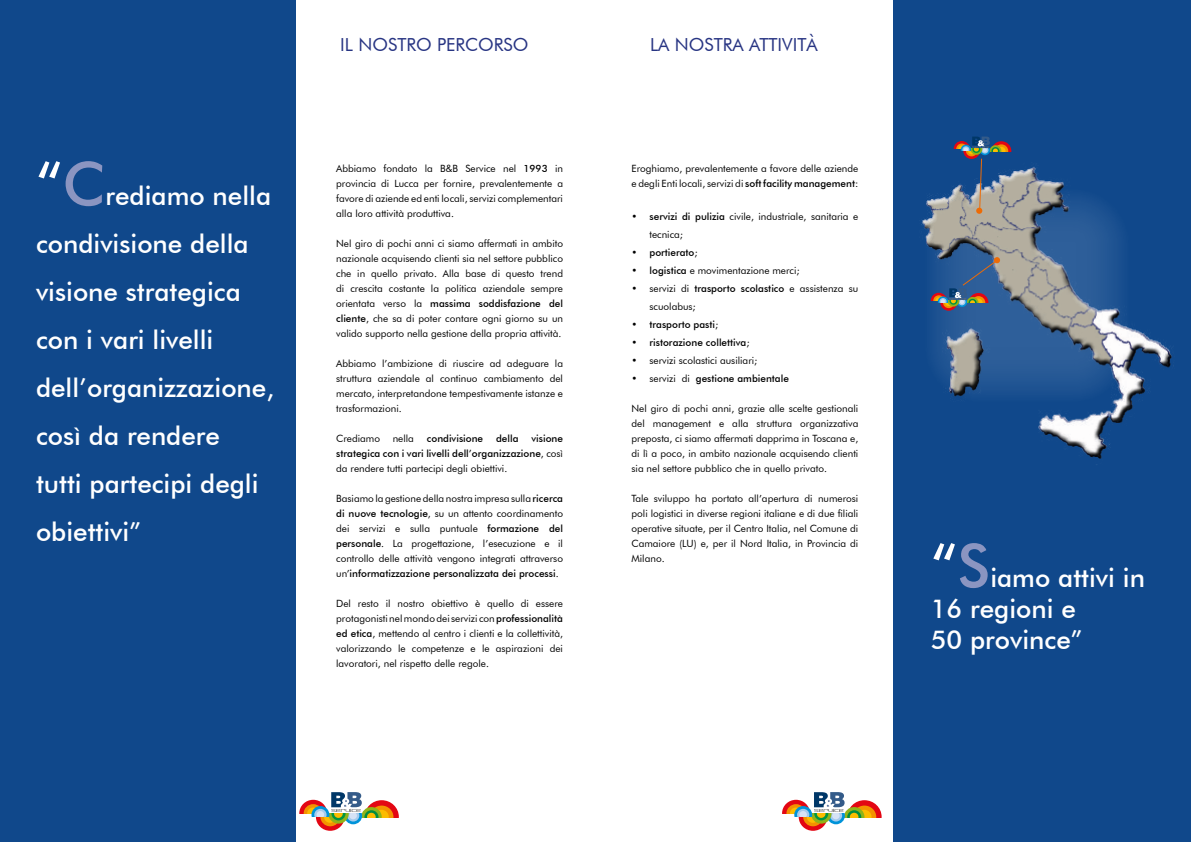
<style>
.page{position:relative;width:1191px;height:842px;background:#fff}
.page>*{position:absolute;margin:0;border:0;box-sizing:border-box;transform-origin:0 0}
.t1{font:500 60px "Futura BT";color:#fff}
.t2{font:500 26px/48px "Futura BT";color:#fff}
.t3{font:18px "Futura BT";color:#283583}
.t4{font:10px/15px "Futura BT";color:#000;text-align:justify}
.t5{font:500 10px/15px "Futura BT";color:#000;text-align:justify}
.s1{color:#8b95c1}
.s2{font-weight:500}
.s3{font-weight:400}
</style>
<div class="page">
<div style="left:0;top:0;width:295px;height:842px;background:#10488b"></div>
<div style="left:893px;top:0;width:298px;height:842px;background:#10488b"></div>
<svg style="left:299px;top:792px;width:100px;height:39px"></svg>
<svg style="left:782px;top:792px;width:99px;height:39px"></svg>
<div style="left:920px;top:165px;width:257px;height:299px;background:#000;opacity:.75"></div>
<svg style="left:953px;top:137px;width:58px;height:77px"></svg>
<svg style="left:930px;top:257px;width:70px;height:54px"></svg>
<h1 class="t1" style="left:36px;top:147px;width:71px">“<span class="s1">C</span></h1>
<h2 class="t2" style="left:36px;top:172px;width:240px;text-indent:70px">rediamo nella condivisione della visione strategica con i vari livelli dell’organizzazione, così da rendere<br>tutti partecipi degli obiettivi”</h2>
<h3 class="t3" style="left:340px;top:33px;width:190px">IL NOSTRO PERCORSO</h3>
<p class="t4" style="left:336px;top:161px;width:228px">Abbiamo fondato la B&amp;B Service nel <span class="s2">1993</span> in provincia di Lucca per fornire, prevalentemente a favore di aziende ed enti locali, servizi complementari alla loro attività produttiva.</p>
<p class="t4" style="left:336px;top:236px;width:228px">Nel giro di pochi anni ci siamo affermati in ambito nazionale acquisendo clienti sia nel settore pubblico che in quello privato. Alla base di questo trend di crescita costante la politica aziendale sempre orientata verso la <span class="s2">massima soddisfazione del cliente</span>, che sa di poter contare ogni giorno su un valido supporto nella gestione della propria attività.</p>
<p class="t4" style="left:336px;top:356px;width:228px">Abbiamo l’ambizione di riuscire ad adeguare la struttura aziendale al continuo cambiamento del mercato, interpretandone tempestivamente istanze e trasformazioni.</p>
<p class="t4" style="left:336px;top:431px;width:45px">Crediamo</p>
<p class="t4" style="left:393px;top:431px;width:23px">nella</p>
<p class="t5" style="left:427px;top:431px;width:58px">condivisione</p>
<p class="t5" style="left:496px;top:431px;width:24px">della</p>
<p class="t5" style="left:336px;top:431px;width:228px;text-indent:195px">visione strategica con i vari livelli dell’organizzazione<span class="s3">, così da rendere tutti partecipi degli obiettivi.</span></p>
<p class="t4" style="left:336px;top:491px;width:228px">Basiamo la gestione della nostra impresa sulla <span class="s2">ricerca di nuove tecnologie</span>, su un attento coordinamento dei servizi e sulla puntuale <span class="s2">formazione del personale</span>. La progettazione, l’esecuzione e il controllo delle attività vengono integrati attraverso un’<span class="s2">informatizzazione personalizzata dei processi</span>.</p>
<p class="t4" style="left:336px;top:596px;width:228px">Del resto il nostro obiettivo è quello di essere protagonisti nel mondo dei servizi con <span class="s2">professionalità ed etica</span>, mettendo al centro i clienti e la collettività, valorizzando le competenze e le aspirazioni dei lavoratori, nel rispetto delle regole.</p>
<h3 class="t3" style="left:650px;top:33px;width:169px">LA NOSTRA ATTIVITÀ</h3>
<p class="t4" style="left:631px;top:161px;width:228px">Eroghiamo, prevalentemente a favore delle aziende e degli Enti locali, servizi di <span class="s2">soft facility management:</span></p>
<p class="t4" style="left:649px;top:207px;width:210px;line-height:18px;text-indent:-18px"><span class="s2">• servizi di pulizia</span> civile, industriale, sanitaria e tecnica;</p>
<p class="t5" style="left:631px;top:245px;width:68px">• portierato<span class="s3">;</span></p>
<p class="t4" style="left:631px;top:263px;width:170px"><span class="s2">• logistica</span> e movimentazione merci;</p>
<p class="t4" style="left:649px;top:279px;width:210px;line-height:18px;text-indent:-18px">• servizi di <span class="s2">trasporto scolastico</span> e assistenza su scuolabus;</p>
<p class="t5" style="left:631px;top:317px;width:88px">• trasporto pasti<span class="s3">;</span></p>
<p class="t5" style="left:631px;top:335px;width:120px">• ristorazione collettiva<span class="s3">;</span></p>
<p class="t4" style="left:631px;top:353px;width:127px">• servizi scolastici ausiliari;</p>
<p class="t5" style="left:631px;top:371px;width:159px"><span class="s3">• servizi di</span> gestione ambientale</p>
<p class="t4" style="left:631px;top:401px;width:228px">Nel giro di pochi anni, grazie alle scelte gestionali del management e alla struttura organizzativa preposta, ci siamo affermati dapprima in Toscana e, di lì a poco, in ambito nazionale acquisendo clienti sia nel settore pubblico che in quello privato.</p>
<p class="t4" style="left:631px;top:491px;width:228px">Tale sviluppo ha portato all’apertura di numerosi poli logistici in diverse regioni italiane e di due filiali operative situate, per il Centro Italia, nel Comune di Camaiore (LU) e, per il Nord Italia, in Provincia di Milano.</p>
<h1 class="t1" style="left:931px;top:529px;width:61px">“<span class="s1">S</span></h1>
<h2 class="t2" style="left:931px;top:562px;width:216px;line-height:31.2px;text-indent:59px">iamo attivi in<br>16 regioni e<br>50 province”</h2>
</div>
